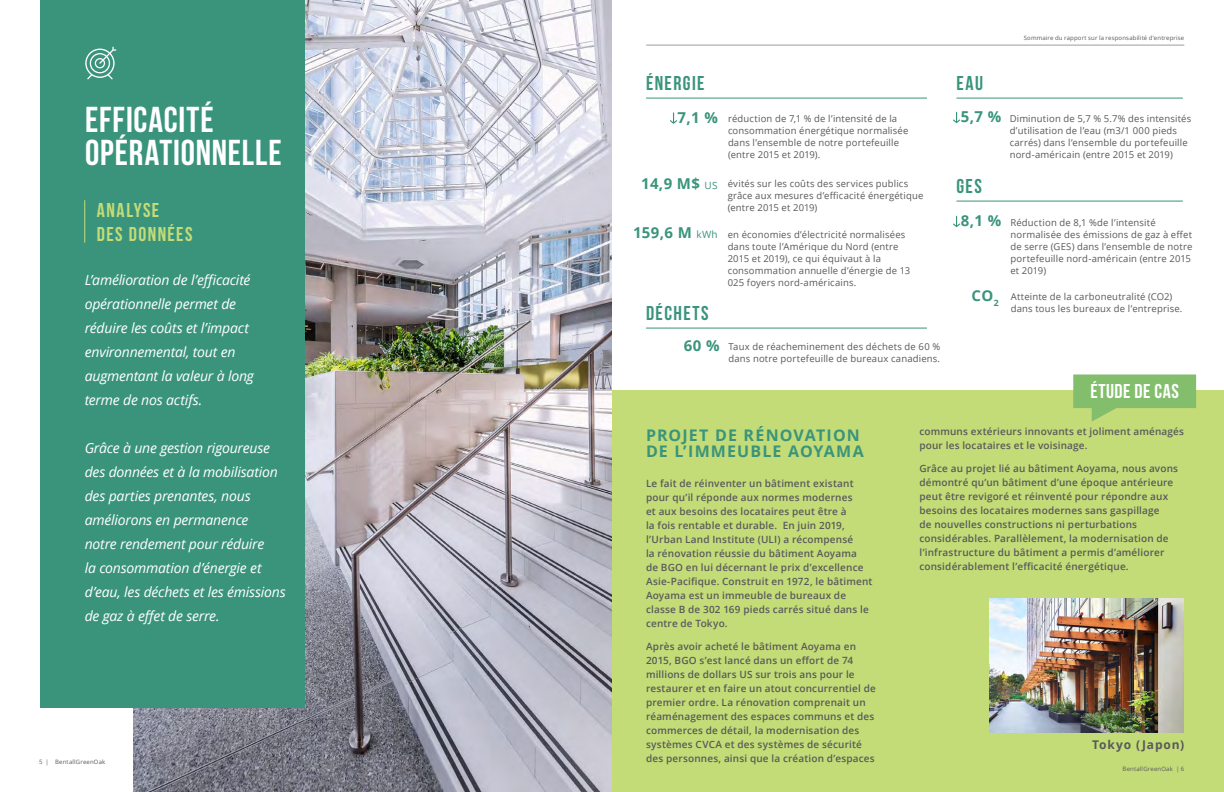
<style>
.page{position:relative;width:1224px;height:792px;background:#fff}
.page>*{position:absolute;margin:0;border:0;box-sizing:border-box;transform-origin:0 0}
.t1{font:700 36px/33px "Bebas Neue";letter-spacing:.02em;color:#fff}
.t2{font:700 20px "Bebas Neue";letter-spacing:.07em;color:#3a947c}
.t3{font:700 20px/24px "Bebas Neue";letter-spacing:.07em;color:#c4dc77}
.t4{font:700 20px "Bebas Neue";letter-spacing:.025em;color:#fff}
.t5{font:700 16px/16px "Open Sans";letter-spacing:.07em;color:#3a947c}
.t6{font:700 15px "Open Sans";letter-spacing:.025em;color:#3a947c}
.t7{font:italic 14px/24px "Open Sans";letter-spacing:-.015em;color:#fff}
.t8{font:700 12px "Open Sans";letter-spacing:.07em;color:#58595b}
.t9{font:600 10px/14px "Open Sans";letter-spacing:.015em;color:#58595b}
.t10{font:9.5px/12px "Open Sans";letter-spacing:.02em;color:#58595b}
.t11{font:6px "Open Sans";letter-spacing:.025em;color:#58595b}
.s1{font-weight:400;font-size:10px}
</style>
<div class="page">
<img style="left:134px;top:0;width:478px;height:792px">
<div style="left:40px;top:0;width:265px;height:707px;background:#3a947c"></div>
<hr style="left:84px;top:200px;width:1px;height:43px;background:#c4dc77">
<svg style="left:85px;top:47px;width:31px;height:32px"></svg>
<svg style="left:670px;top:112px;width:7px;height:12px"></svg>
<svg style="left:953px;top:112px;width:7px;height:11px"></svg>
<div style="left:612px;top:390px;width:612px;height:402px;background:#c4dc77"></div>
<img style="left:989px;top:598px;width:194px;height:134px">
<svg style="left:1073px;top:375px;width:123px;height:47px"></svg>
<hr style="left:646px;top:98px;width:281px;height:1px;background:#3a947c">
<hr style="left:646px;top:328px;width:281px;height:1px;background:#3a947c">
<hr style="left:956px;top:98px;width:227px;height:1px;background:#3a947c">
<svg style="left:953px;top:216px;width:7px;height:11px"></svg>
<hr style="left:956px;top:201px;width:227px;height:1px;background:#3a947c">
<hr style="left:646px;top:45px;width:538px;height:1px;background:#58595b">
<h1 class="t1" style="left:85px;top:103px;width:198px">EFFICACITÉ<br>OPÉRATIONNELLE</h1>
<h2 class="t3" style="left:97px;top:198px;width:97px">ANALYSE<br>DES DONNÉES</h2>
<h3 class="t7" style="left:85px;top:268px;width:171px">L’amélioration de l’efficacité opérationnelle permet de réduire les coûts et l’impact environnemental, tout en augmentant la valeur à long terme de nos actifs.</h3>
<h3 class="t7" style="left:85px;top:436px;width:203px">Grâce à une gestion rigoureuse des données et à la mobilisation des parties prenantes, nous améliorons en permanence<br>notre rendement pour réduire<br>la consommation d’énergie et d’eau, les déchets et les émissions de gaz à effet de serre.</h3>
<p class="t11" style="left:39px;top:757px;width:68px">5 | BentallGreenOak</p>
<p class="t11" style="left:1024px;top:34px;width:162px">Sommaire du rapport sur la responsabilité d’entreprise</p>
<h2 class="t2" style="left:646px;top:72px;width:60px">ÉNERGIE</h2>
<h2 class="t2" style="left:956px;top:72px;width:28px">EAU</h2>
<h3 class="t6" style="left:677px;top:107px;width:42px">7,1 %</h3>
<h3 class="t6" style="left:961px;top:106px;width:42px">5,7 %</h3>
<p class="t10" style="left:728px;top:112px;width:182px">réduction de 7,1 % de l’intensité de la consommation énergétique normalisée dans l’ensemble de notre portefeuille (entre 2015 et 2019).</p>
<h3 class="t6" style="left:641px;top:173px;width:78px">14,9 M$ <span class="s1">US</span></h3>
<p class="t10" style="left:728px;top:177px;width:197px">évités sur les coûts des services publics grâce aux mesures d’efficacité énergétique (entre 2015 et 2019)</p>
<h2 class="t2" style="left:956px;top:175px;width:27px">GES</h2>
<h3 class="t6" style="left:633px;top:222px;width:86px">159,6 M <span class="s1">kWh</span></h3>
<p class="t10" style="left:728px;top:228px;width:184px">en économies d’électricité normalisées dans toute l’Amérique du Nord (entre 2015 et 2019), ce qui équivaut à la consommation annuelle d’énergie de 13<br>025 foyers nord-américains.</p>
<h3 class="t6" style="left:961px;top:210px;width:42px">8,1 %</h3>
<h2 class="t2" style="left:646px;top:302px;width:64px">DÉCHETS</h2>
<h3 class="t6" style="left:972px;top:285px;width:29px">CO<sub>2</sub></h3>
<h3 class="t6" style="left:684px;top:335px;width:37px">60 %</h3>
<p class="t10" style="left:729px;top:341px;width:213px">Taux de réacheminement des déchets de 60 % dans notre portefeuille de bureaux canadiens.</p>
<p class="t10" style="left:1010px;top:113px;width:183px">Diminution de 5,7 % 5.7% des intensités d’utilisation de l’eau (m3/1 000 pieds carrés) dans l’ensemble du portefeuille nord-américain (entre 2015 et 2019)</p>
<p class="t10" style="left:1010px;top:217px;width:183px">Réduction de 8,1 %de l’intensité normalisée des émissions de gaz à effet de serre (GES) dans l’ensemble de notre portefeuille nord-américain (entre 2015 et 2019)</p>
<p class="t10" style="left:1011px;top:291px;width:173px">Atteinte de la carboneutralité (CO2) dans tous les bureaux de l’entreprise.</p>
<h2 class="t4" style="left:1090px;top:380px;width:90px">ÉTUDE DE CAS</h2>
<h3 class="t5" style="left:646px;top:427px;width:219px">PROJET DE RÉNOVATION<br>DE L’IMMEUBLE AOYAMA</h3>
<p class="t9" style="left:646px;top:477px;width:228px">Le fait de réinventer un bâtiment existant pour qu’il réponde aux normes modernes<br>et aux besoins des locataires peut être à<br>la fois rentable et durable. En juin 2019, l’Urban Land Institute (ULI) a récompensé<br>la rénovation réussie du bâtiment Aoyama<br>de BGO en lui décernant le prix d’excellence Asie-Pacifique. Construit en 1972, le bâtiment Aoyama est un immeuble de bureaux de classe B de 302 169 pieds carrés situé dans le centre de Tokyo.</p>
<p class="t9" style="left:646px;top:640px;width:231px">Après avoir acheté le bâtiment Aoyama en 2015, BGO s’est lancé dans un effort de 74 millions de dollars US sur trois ans pour le restaurer et en faire un atout concurrentiel de premier ordre. La rénovation comprenait un réaménagement des espaces communs et des commerces de détail, la modernisation des systèmes CVCA et des systèmes de sécurité des personnes, ainsi que la création d’espaces</p>
<p class="t9" style="left:919px;top:425px;width:266px">communs extérieurs innovants et joliment aménagés pour les locataires et le voisinage.</p>
<p class="t9" style="left:919px;top:462px;width:260px">Grâce au projet lié au bâtiment Aoyama, nous avons démontré qu’un bâtiment d’une époque antérieure peut être revigoré et réinventé pour répondre aux besoins des locataires modernes sans gaspillage<br>de nouvelles constructions ni perturbations considérables. Parallèlement, la modernisation de l’infrastructure du bâtiment a permis d’améliorer considérablement l’efficacité énergétique.</p>
<p class="t8" style="left:1092px;top:737px;width:94px">Tokyo (Japon)</p>
<p class="t11" style="left:1123px;top:764px;width:63px">BentallGreenOak | 6</p>
</div>
